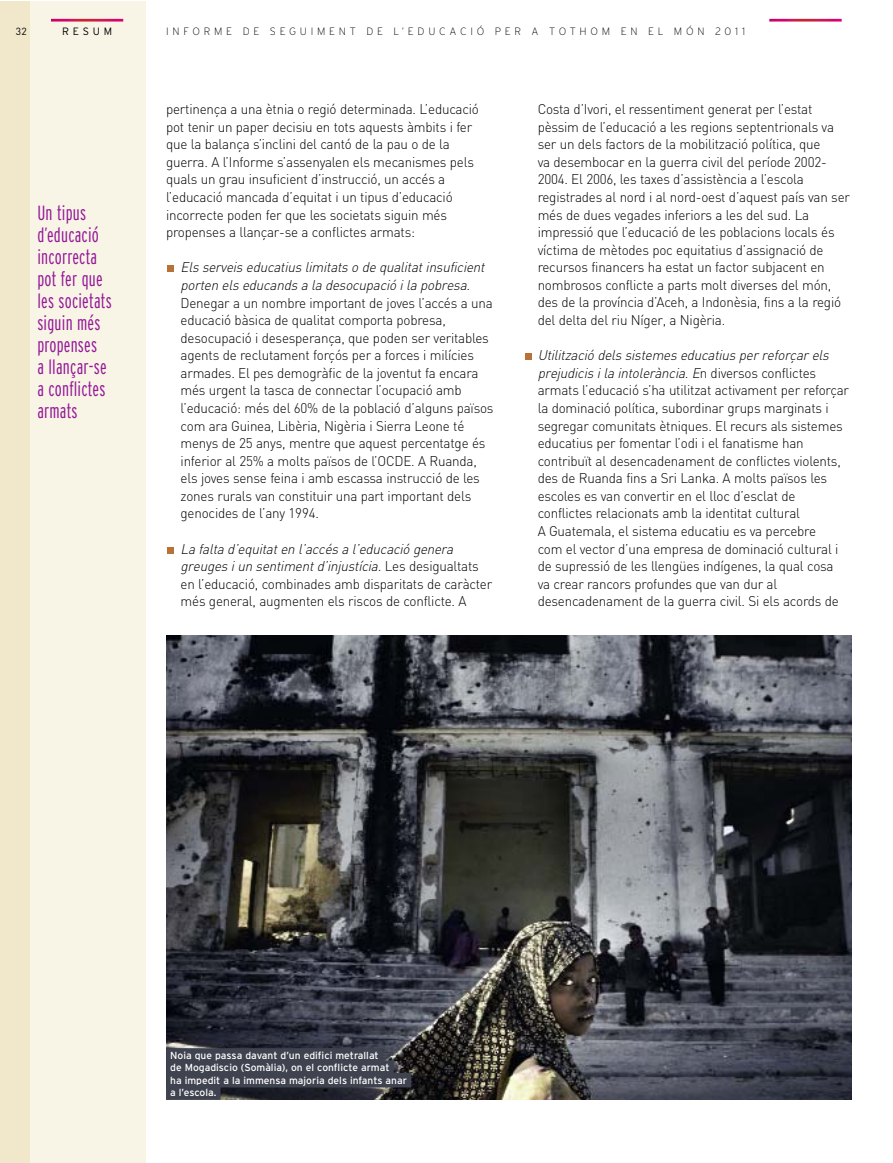
<style>
.page{position:relative;width:893px;height:1163px;background:#fff}
.page>*{position:absolute;margin:0;border:0;box-sizing:border-box;transform-origin:0 0}
.t1{font:300 extra-condensed 20.55px/21.9px "Interstate";letter-spacing:.01em;color:#941797}
.t2{font:300 13.95px/17.5px "DIN";letter-spacing:-.015em;color:#000;scale:.96 1}
.t3{font:italic 300 13.95px/17.5px "DIN";color:#000;scale:.96 1}
.t4{font:200 10.65px "Interstate";letter-spacing:.355em;color:#000}
.t5{font:300 10.65px "Interstate";letter-spacing:.355em;color:#000}
.t6{font:10.2px/12.3px "Interstate";color:#fff}
.t7{font:10.2px "DIN";color:#000}
.s1{font-style:italic}
</style>
<div class="page">
<div style="left:0;top:1px;width:145px;height:1161px;background:#f8f4e6"></div>
<div style="left:0;top:1px;width:29px;height:1161px;background:#f1e8cc"></div>
<svg style="left:51px;top:19px;width:73px;height:3px"></svg>
<div style="left:168px;top:265px;width:6px;height:7px;background:#b87137"></div>
<svg style="left:168px;top:547px;width:6px;height:6px"></svg>
<div style="left:525px;top:353px;width:6px;height:7px;background:#b87137"></div>
<svg style="left:769px;top:19px;width:73px;height:3px"></svg>
<img style="left:166px;top:635px;width:685px;height:464px">
<div style="left:166px;top:1048px;width:217px;height:14px;background:#3f434f"></div>
<div style="left:166px;top:1060px;width:228px;height:15px;background:#3f434f"></div>
<div style="left:166px;top:1072px;width:245px;height:15px;background:#3f434f"></div>
<div style="left:166px;top:1085px;width:55px;height:14px;background:#3f434f"></div>
<p class="t7" style="left:16px;top:28px;width:13px">32</p>
<p class="t5" style="left:62px;top:27px;width:51px">RESUM</p>
<p class="t4" style="left:166px;top:28px;width:580px">INFORME DE SEGUIMENT DE L’EDUCACIÓ PER A TOTHOM EN EL MÓN 2011</p>
<h1 class="t1" style="left:37px;top:203px;width:76px">Un tipus d’educació incorrecta pot fer que les societats siguin més propenses<br>a llançar-se a conflictes armats</h1>
<p class="t2" style="left:166px;top:102px;width:327px">pertinença a una ètnia o regió determinada. L’educació pot tenir un paper decisiu en tots aquests àmbits i fer que la balança s’inclini del cantó de la pau o de la guerra. A l’Informe s’assenyalen els mecanismes pels quals un grau insuficient d’instrucció, un accés a l’educació mancada d’equitat i un tipus d’educació incorrecte poden fer que les societats siguin més propenses a llançar-se a conflictes armats:</p>
<p class="t3" style="left:181px;top:260px;width:321px">Els serveis educatius limitats o de qualitatinsuficient porten els educands a la desocupació ila pobresa.</p>
<p class="t2" style="left:181px;top:295px;width:327px">Denegar a un nombre important de joves l’accés a una educació bàsica de qualitat comporta pobresa, desocupació i desesperança, que poden ser veritables agents de reclutament forçós per a forces i milícies armades. El pes demogràfic de la joventut fa encara més urgent la tasca de connectar l’ocupació amb l’educació: més del 60% de la població d’alguns països com ara Guinea, Libèria, Nigèria i Sierra Leone té menys de 25 anys, mentre que aquest percentatge és inferior al 25% a molts països de l’OCDE. A Ruanda, els joves sense feina i amb escassa instrucció de les zones rurals van constituir una part important dels genocides de l’any 1994.</p>
<p class="t2" style="left:181px;top:541px;width:326px"><span class="s1">La falta d’equitaten l’accés a l’educació genera greuges iun sentimentd’injustícia.</span>L e s d e s i g u a lt a t s en l’educació, combinades amb disparitats de caràcter més general, augmenten els riscos de conflicte. A</p>
<p class="t2" style="left:538px;top:102px;width:327px">Costa d’Ivori, el ressentiment generat per l’estat pèssim de l’educació a les regions septentrionals va ser un dels factors de la mobilització política, que<br>va desembocar en la guerra civil del període 2002- 2004. El 2006, les taxes d’assistència a l’escola registrades al nord i al nord-oest d’aquest país van ser més de dues vegades inferiors a les del sud. La impressió que l’educació de les poblacions locals és víctima de mètodes poc equitatius d’assignació de recursos financers ha estat un factor subjacent en nombrosos conflicte a parts molt diverses del món, des de la província d’Aceh, a Indonèsia, fins a la regió del delta del riu Níger, a Nigèria.</p>
<p class="t2" style="left:538px;top:348px;width:326px"><span class="s1">Utilització dels sistemes educatius perreforçarels prejudicis ila intolerància.E</span>n d i ve rs o s c o n f l i c t e s armats l’educació s’ha utilitzat activament per reforçar la dominació política, subordinar grups marginats i segregar comunitats ètniques. El recurs als sistemes educatius per fomentar l’odi i el fanatisme han contribuït al desencadenament de conflictes violents, des de Ruanda fins a Sri Lanka. A molts països les escoles es van convertir en el lloc d’esclat de conflictes relacionats amb la identitat cultural<br>A Guatemala, el sistema educatiu es va percebre<br>com el vector d’una empresa de dominació cultural i de supressió de les llengües indígenes, la qual cosa va crear rancors profundes que van dur al desencadenament de la guerra civil. Si els acords de</p>
<p class="t6" style="left:170px;top:1050px;width:238px">Noia que passa davant d’un edifici metrallat<br>de Mogadiscio (Somàlia), on el conflicte armat<br>ha impedit a la immensa majoria dels infants anar a l’escola.</p>
</div>
